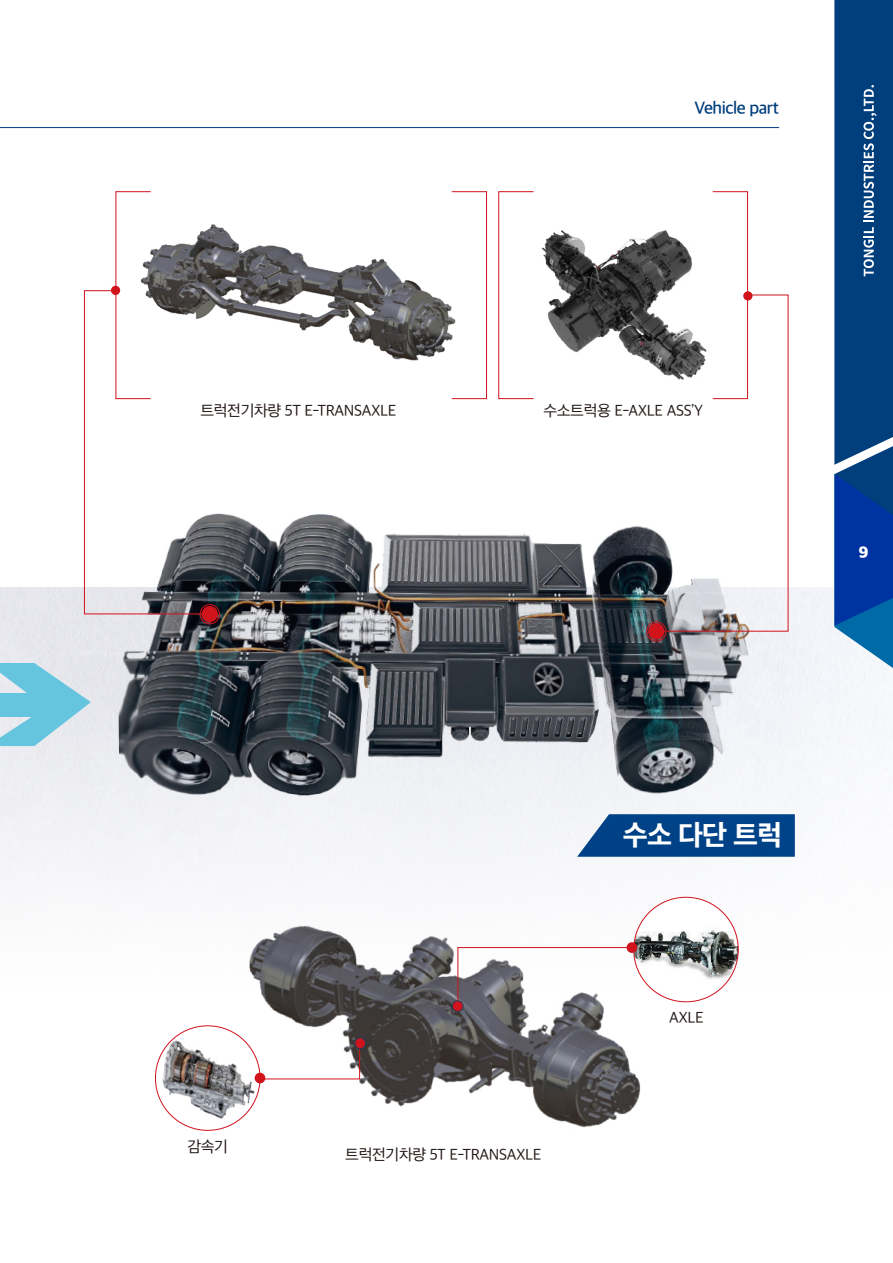
<style>
.page{position:relative;width:893px;height:1263px;background:#fff}
.page>*{position:absolute;margin:0;border:0;box-sizing:border-box;transform-origin:0 0}
.t1{font:27px "SD Gothic Neoa h Ex Bd";color:#fff}
.t2{font:16.5px "SD Gothic Neoa f Sm";letter-spacing:-.025em;color:#003e7c}
.t3{font:15px "SD Gothic Neoa d Rg";letter-spacing:-.025em;color:#231916}
.t4{font:15px "SD Gothic Neoa i Hv";color:#fff}
</style>
<div class="page">
<svg style="left:0;top:663px;width:91px;height:83px;background:#97d2e4"></svg>
<div style="left:498px;top:191px;width:36px;height:208px;border:1px solid #d1131c"></div>
<div style="left:712px;top:191px;width:36px;height:208px;border:1px solid #d1131c"></div>
<div style="left:451px;top:191px;width:36px;height:208px;border:1px solid #d1131c"></div>
<img style="left:140px;top:220px;width:316px;height:142px">
<img style="left:532px;top:204px;width:182px;height:189px">
<img style="left:117px;top:513px;width:647px;height:295px">
<div style="left:111px;top:286px;width:9px;height:9px;background:#d1131c;border-radius:50%"></div>
<svg style="left:743px;top:291px;width:9px;height:9px"></svg>
<div style="left:202px;top:606px;width:16px;height:16px;background:#d1131c;border-radius:50%"></div>
<div style="left:200px;top:604px;width:20px;height:20px;border:1px solid #d1131c;border-radius:50%"></div>
<div style="left:648px;top:623px;width:16px;height:16px;background:#d1131c;border-radius:50%"></div>
<div style="left:646px;top:621px;width:20px;height:20px;border:1px solid #d1131c;border-radius:50%"></div>
<img style="left:190px;top:908px;width:501px;height:223px">
<img style="left:155px;top:1026px;width:105px;height:104px">
<img style="left:634px;top:897px;width:104px;height:105px">
<svg style="left:457px;top:947px;width:173px;height:60px"></svg>
<svg style="left:259px;top:1041px;width:101px;height:38px"></svg>
<div style="left:627px;top:942px;width:10px;height:11px;background:#d1131c;border-radius:50%"></div>
<div style="left:452px;top:1001px;width:11px;height:10px;background:#d1131c;border-radius:50%"></div>
<div style="left:452px;top:1000px;width:11px;height:12px;border:1px solid #293756;border-radius:50%"></div>
<div style="left:255px;top:1073px;width:10px;height:10px;background:#d1131c;border-radius:50%"></div>
<div style="left:355px;top:1038px;width:10px;height:10px;background:#d1131c;border-radius:50%"></div>
<div style="left:354px;top:1037px;width:12px;height:12px;border:1px solid #293756;border-radius:50%"></div>
<svg style="left:84px;top:290px;width:126px;height:324px"></svg>
<svg style="left:662px;top:294px;width:127px;height:338px"></svg>
<hr style="left:0;top:127px;width:779px;height:1px;background:#003b85">
<svg style="left:577px;top:814px;width:218px;height:43px;background:#155190"></svg>
<svg style="left:834px;top:0;width:59px;height:677px;background:#144e8f"></svg>
<p class="t2" style="left:694px;top:100px;width:86px">Vehicle part</p>
<p class="t3" style="left:200px;top:403px;width:198px">트럭전기차량 5T E-TRANSAXLE</p>
<p class="t3" style="left:543px;top:403px;width:161px">수소트럭용 E-AXLE ASS’Y</p>
<p class="t4" style="left:859px;top:545px;width:11px">9</p>
<p class="t3" style="left:187px;top:1139px;width:42px">감속기</p>
<p class="t3" style="left:345px;top:1147px;width:198px">트럭전기차량 5T E-TRANSAXLE</p>
<h1 class="t1" style="left:623px;top:822px;width:161px">수소 다단 트럭</h1>
<p class="t3" style="left:669px;top:1010px;width:36px">AXLE</p>
</div>
